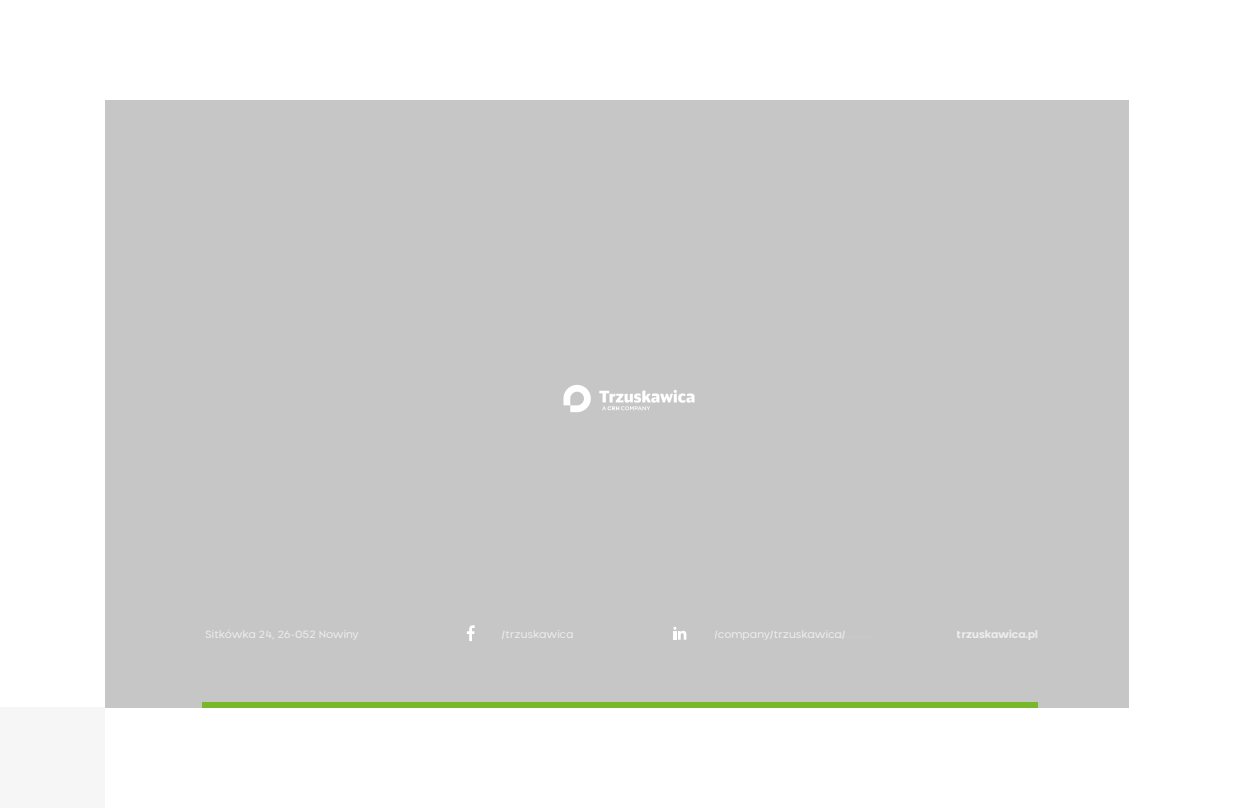
<style>
.page{position:relative;width:1234px;height:808px;background:#fff}
.page>*{position:absolute;margin:0;border:0;box-sizing:border-box;transform-origin:0 0}
.t1{font:10.5px "Neometric";color:#fff}
.t2{font:10.5px "Neometric";letter-spacing:-.025em;color:#fff}
.t3{font:800 10.5px "Neometric";color:#fff}
</style>
<div class="page">
<div style="left:0;top:708px;width:105px;height:100px;background:#f6f6f6"></div>
<div style="left:105px;top:100px;width:1023px;height:608px;background:#c6c6c6"></div>
<svg style="left:599px;top:390px;width:95px;height:20px"></svg>
<svg style="left:563px;top:385px;width:27px;height:27px"></svg>
<hr style="left:772px;top:637px;width:101px;height:1px;background:#fff">
<div style="left:202px;top:702px;width:835px;height:6px;background:#76b82a"></div>
<svg style="left:673px;top:627px;width:13px;height:13px"></svg>
<svg style="left:467px;top:625px;width:7px;height:16px"></svg>
<p class="t2" style="left:205px;top:627px;width:155px">Sitkówka 24, 26-052 Nowiny</p>
<p class="t1" style="left:501px;top:627px;width:74px">/trzuskawica</p>
<p class="t1" style="left:714px;top:627px;width:132px">/company/trzuskawica/</p>
<p class="t3" style="left:956px;top:627px;width:82px">trzuskawica.pl</p>
</div>
